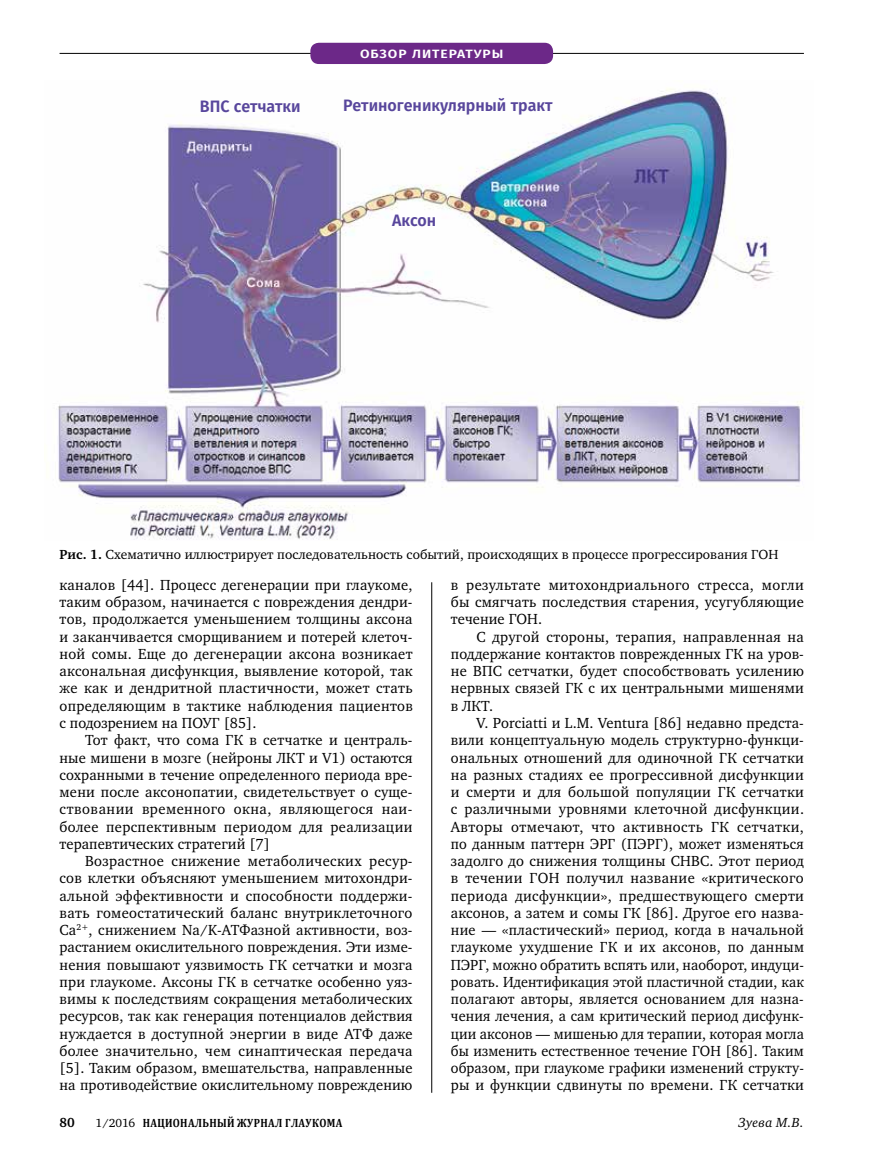
<style>
.page{position:relative;width:872px;height:1170px;background:#fff}
.page>*{position:absolute;margin:0;border:0;box-sizing:border-box;transform-origin:0 0}
.t1{font:600 16.5px "Fira Sans";color:#58469c}
.t2{font:15px/17.2px "Charter C";letter-spacing:.015em;color:#000;text-align:justify}
.t3{font:13.5px "Charter C";letter-spacing:.005em;color:#000}
.t4{font:italic 13.5px "Charter C";letter-spacing:.02em;color:#000}
.t5{font:700 13.5px "Charter C";color:#000}
.t6{font:700 12px "Cambria";letter-spacing:.03em;color:#000;scale:.85 1}
.t7{font:600 12px "Fira Sans";letter-spacing:.07em;color:#fff;scale:1.15 1}
.s1{font-weight:700}
.s2{font-family:"Charter C";font-weight:400}
</style>
<div class="page">
<hr style="left:60px;top:53px;width:744px;height:1px;background:#000">
<div style="left:310px;top:43px;width:243px;height:21px;background:#6c2888;border-radius:9px"></div>
<img style="left:58px;top:88px;width:746px;height:452px">
<hr style="left:431px;top:582px;width:1px;height:510px;background:#000">
<p class="t7" style="left:360px;top:44px;width:126px">ОБЗОР ЛИТЕРАТУРЫ</p>
<p class="t1" style="left:200px;top:93px;width:102px">ВПС сетчатки</p>
<p class="t1" style="left:343px;top:92px;width:211px">Ретиногеникулярный тракт</p>
<p class="t1" style="left:392px;top:207px;width:46px">Аксон</p>
<p class="t3" style="left:60px;top:547px;width:720px"><span class="s1">Рис. 1.</span> Схематично иллюстрирует последовательность событий, происходящих в процессе прогрессирования ГОН</p>
<p class="t2" style="left:60px;top:576px;width:355px">каналов [44]. Процесс дегенерации при глаукоме, таким образом, начинается с повреждения дендри&shy;тов, продолжается уменьшением толщины аксона и заканчивается сморщиванием и потерей клеточ&shy;ной сомы. Еще до дегенерации аксона возникает аксональная дисфункция, выявление которой, так же как и дендритной пластичности, может стать определяющим в тактике наблюдения пациентов с подозрением на ПОУГ [85].</p>
<p class="t2" style="left:60px;top:731px;width:355px;text-indent:26px">Тот факт, что сома ГК в сетчатке и централь&shy;ные мишени в мозге (нейроны ЛКТ и V1) остаются сохранными в течение определенного периода вре&shy;мени после аксонопатии, свидетельствует о суще&shy;ствовании временного окна, являющегося наи&shy;более перспективным периодом для реализации терапевтических стратегий [7]</p>
<p class="t2" style="left:60px;top:852px;width:355px;text-indent:26px">Возрастное снижение метаболических ресур&shy;сов клетки объясняют уменьшением митохондри&shy;альной эффективности и способности поддержи&shy;вать гомеостатический баланс внутриклеточного Ca<sup>2+</sup>, снижением Na/K-АТФазной активности, воз&shy;растанием окислительного повреждения. Эти изме&shy;нения повышают уязвимость ГК сетчатки и мозга при глаукоме. Аксоны ГК в сетчатке особенно уяз&shy;вимы к последствиям сокращения метаболических ресурсов, так как генерация потенциалов действия нуждается в доступной энергии в виде АТФ даже более значительно, чем синаптическая передача [5]. Таким образом, вмешательства, направленные на противодействие окислительному повреждению</p>
<p class="t5" style="left:60px;top:1115px;width:17px">80</p>
<p class="t6" style="left:95px;top:1115px;width:292px"><span class="s2">1/2016</span> НАЦИОНАЛЬНЫЙ ЖУРНАЛ ГЛАУКОМА</p>
<p class="t2" style="left:451px;top:576px;width:355px">в результате митохондриального стресса, могли бы смягчать последствия старения, усугубляющие течение ГОН.</p>
<p class="t2" style="left:451px;top:628px;width:355px;text-indent:26px">С другой стороны, терапия, направленная на поддержание контактов поврежденных ГК на уров&shy;не ВПС сетчатки, будет способствовать усилению нервных связей ГК с их центральными мишенями в ЛКТ.</p>
<p class="t2" style="left:451px;top:714px;width:355px;text-indent:26px">V. Porciatti и L.M. Ventura [86] недавно предста&shy;вили концептуальную модель структурно-функци&shy;ональных отношений для одиночной ГК сетчатки на разных стадиях ее прогрессивной дисфункции и смерти и для большой популяции ГК сетчатки с различными уровнями клеточной дисфункции.<br>Авторы отмечают, что активность ГК сетчатки, по данным паттерн ЭРГ (ПЭРГ), может изменяться задолго до снижения толщины СНВС. Этот период в течении ГОН получил название «критического периода дисфункции», предшествующего смерти аксонов, а затем и сомы ГК [86]. Другое его назва&shy;ние — «пластический» период, когда в начальной глаукоме ухудшение ГК и их аксонов, по данным ПЭРГ, можно обратить вспять или, наоборот, индуци&shy;ровать. Идентификация этой пластичной стадии, как полагают авторы, является основанием для назна&shy;чения лечения, а сам критический период дисфунк&shy;ции аксонов — мишенью для терапии, которая могла бы изменить естественное течение ГОН [86]. Таким образом, при глаукоме графики изменений структу&shy;ры и функции сдвинуты по времени. ГК сетчатки</p>
<p class="t4" style="left:738px;top:1115px;width:67px">Зуева М.В.</p>
</div>
